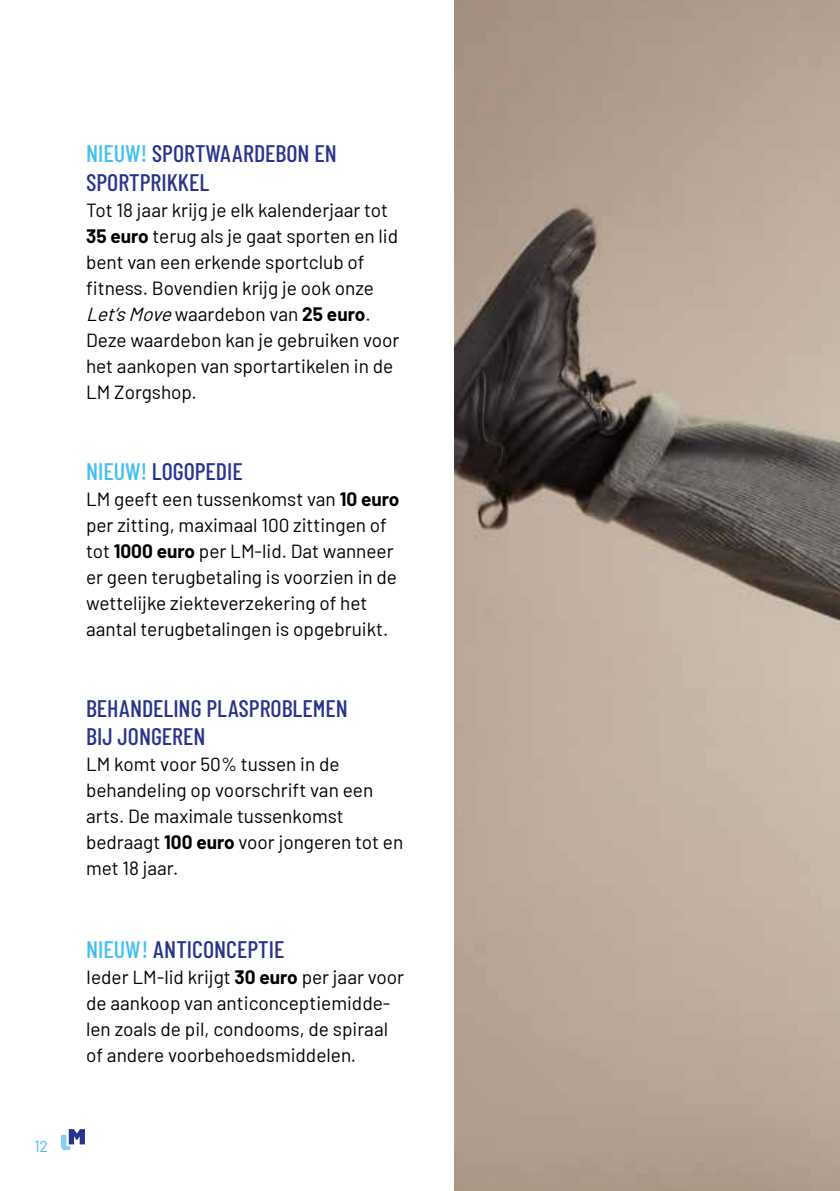
<style>
.page{position:relative;width:840px;height:1191px;background:#fff}
.page>*{position:absolute;margin:0;border:0;box-sizing:border-box;transform-origin:0 0}
.t1{font:500 24px/28.8px "Barlow Condensed";color:#28348b}
.t2{font:19px/26px "Barlow";color:#000}
.t3{font:16px "Barlow";color:#41c0f0}
.s1{color:#41c0f0}
.s2{font-weight:700}
.s3{font-style:italic}
</style>
<div class="page">
<img style="left:454px;top:0;width:385px;height:1191px">
<svg style="left:61px;top:1129px;width:24px;height:21px"></svg>
<p class="t3" style="left:34px;top:1134px;width:16px">12</p>
<p class="t1" style="left:86px;top:138px;width:252px"><span class="s1">NIEUW!</span> SPORTWAARDEBON EN<br>SPORTPRIKKEL</p>
<p class="t2" style="left:86px;top:195px;width:315px">Tot 18 jaar krijg je elk kalenderjaar tot <span class="s2">35 euro</span> terug als je gaat sporten en lid bent van een erkende sportclub of fitness. Bovendien krijg je ook onze <span class="s3">Let’sMove</span>waardebon van <span class="s2">25 euro</span>.<br>Deze waardebon kan je gebruiken voor het aankopen van sportartikelen in de LM Zorgshop.</p>
<p class="t1" style="left:86px;top:456px;width:158px"><span class="s1">NIEUW!</span> LOGOPEDIE</p>
<p class="t2" style="left:86px;top:484px;width:315px">LM geeft een tussenkomst van <span class="s2">10 euro </span>per zitting, maximaal 100 zittingen of tot <span class="s2">1000 euro</span> per LM-lid. Dat wanneer er geen terugbetaling is voorzien in de wettelijke ziekteverzekering of het aantal terugbetalingen is opgebruikt.</p>
<p class="t1" style="left:86px;top:693px;width:263px">BEHANDELING PLASPROBLEMEN<br>BIJ JONGEREN</p>
<p class="t2" style="left:86px;top:750px;width:318px">LM komt voor 50% tussen in de behandeling op voorschrift van een arts. De maximale tussenkomst bedraagt <span class="s2">100 euro</span> voor jongeren tot en met 18 jaar.</p>
<p class="t1" style="left:86px;top:934px;width:200px"><span class="s1">NIEUW!</span> ANTICONCEPTIE</p>
<p class="t2" style="left:86px;top:962px;width:319px">Ieder LM-lid krijgt <span class="s2">30 euro</span> per jaar voor de aankoop van anticonceptiemidde&shy;len zoals de pil, condooms, de spiraal of andere voorbehoedsmiddelen.</p>
</div>
